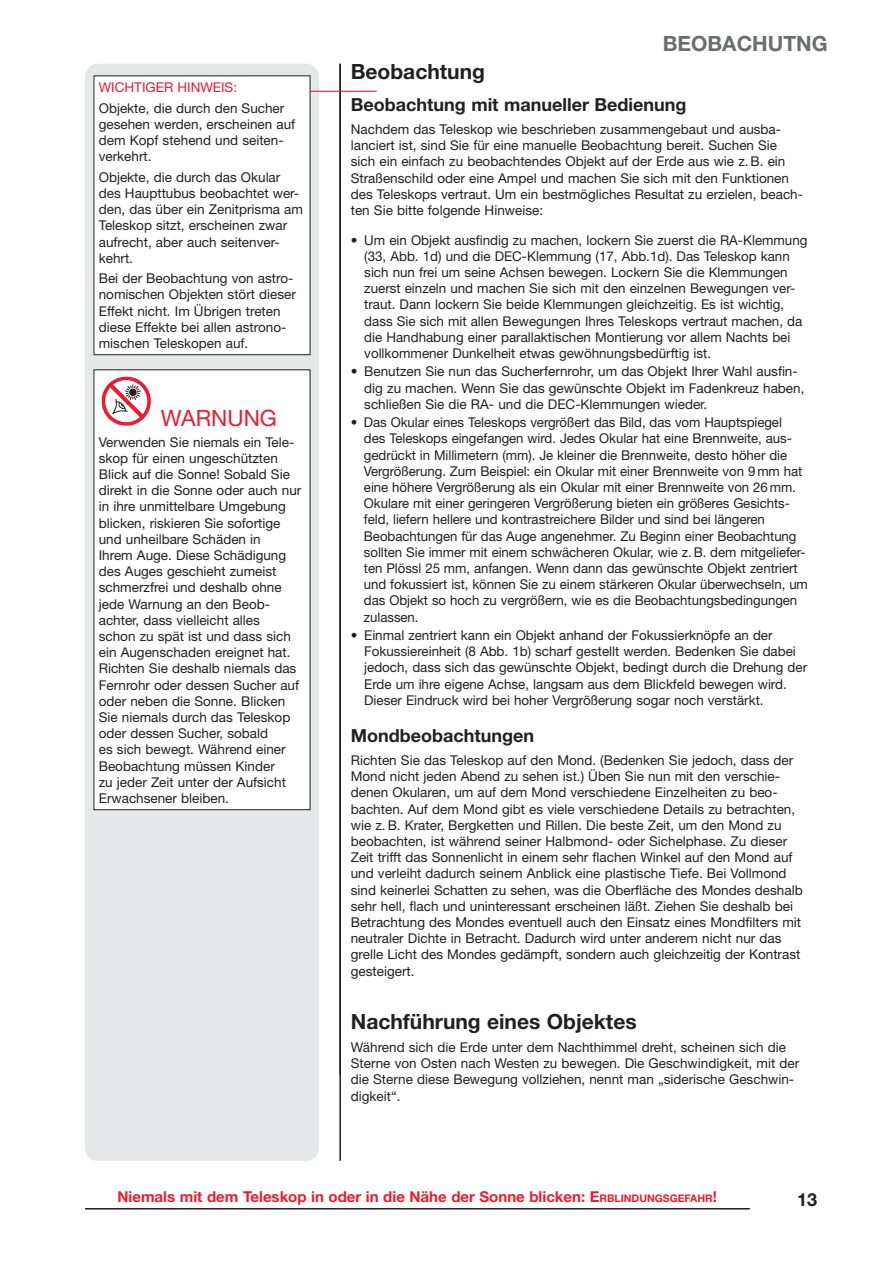
<style>
.page{position:relative;width:893px;height:1263px;background:#fff}
.page>*{position:absolute;margin:0;border:0;box-sizing:border-box;transform-origin:0 0}
.t1{font:22.5px "Helvetica Neue LT Std";color:#ee1b2d}
.t2{font:700 21px "Helvetica Neue LT Std";color:#231f20}
.t3{font:700 21px "Helvetica Neue LT Std";color:#6c6d70}
.t4{font:700 18px "Helvetica Neue LT Std";color:#231f20}
.t5{font:700 15px "Helvetica Neue LT Std";color:#ee1b2d}
.t6{font:13.5px/16.2px "Helvetica Neue LT Std";color:#231f20}
.t7{font:13.5px "Helvetica Neue LT Std";color:#ee1b2d}
.s1{font-style:inherit}
.s2{font-size:10.5px}
</style>
<div class="page">
<hr style="left:85px;top:1208px;width:665px;height:1px;background:#231f20">
<hr style="left:339px;top:64px;width:2px;height:1097px;background:#231f20">
<div style="left:85px;top:64px;width:234px;height:1097px;background:#e6e7e9;border-radius:13px"></div>
<div style="left:94px;top:370px;width:216px;height:440px;background:#fff"></div>
<svg style="left:102px;top:376px;width:49px;height:50px"></svg>
<div style="left:94px;top:76px;width:216px;height:279px;background:#fff"></div>
<hr style="left:310px;top:91px;width:67px;height:1px;background:#ee1b2d">
<p class="t7" style="left:99px;top:79px;width:140px">WICHTIGER HINWEIS:</p>
<p class="t6" style="left:99px;top:100px;width:198px">Objekte, die durch den Sucher gesehen werden, erscheinen auf dem Kopf stehend und seiten&shy;verkehrt.</p>
<p class="t6" style="left:99px;top:169px;width:206px">Objekte, die durch das Okular des Haupttubus beobachtet wer&shy;den, das über ein Zenitprisma am<br>Teleskop sitzt, erscheinen zwar aufrecht, aber auch seitenver&shy;kehrt.</p>
<p class="t6" style="left:99px;top:270px;width:199px">Bei der Beobachtung von astro&shy;nomischen Objekten stört dieser<br>Effekt nicht. Im Übrigen treten diese Effekte bei allen astrono&shy;mischen Teleskopen auf.</p>
<h1 class="t1" style="left:161px;top:405px;width:118px">WARNUNG</h1>
<p class="t6" style="left:99px;top:433px;width:204px">Verwenden Sie niemals ein Tele&shy;skop für einen ungeschützten<br>Blick auf die Sonne! Sobald Sie direkt in die Sonne oder auch nur in ihre unmittelbare Umgebung blicken, riskieren Sie sofortige und unheilbare Schäden in<br>Ihrem Auge. Diese Schädigung des Auges geschieht zumeist schmerzfrei und deshalb ohne jede Warnung an den Beob&shy;achter, dass vielleicht alles<br>schon zu spät ist und dass sich ein Augenschaden ereignet hat.<br>Richten Sie deshalb niemals das<br>Fernrohr oder dessen Sucher auf oder neben die Sonne. Blicken<br>Sie niemals durch das Teleskop oder dessen Sucher, sobald<br>es sich bewegt. Während einer<br>Beobachtung müssen Kinder<br>zu jeder Zeit unter der Aufsicht<br>Erwachsener bleiben.</p>
<h2 class="t3" style="left:663px;top:30px;width:166px">BEOBACHUTNG</h2>
<h2 class="t2" style="left:351px;top:58px;width:136px">Beobachtung</h2>
<h3 class="t4" style="left:351px;top:93px;width:337px">Beobachtung mit manueller Bedienung</h3>
<p class="t6" style="left:351px;top:121px;width:454px">Nachdem das Teleskop wie beschrieben zusammengebaut und ausba&shy;lanciert ist, sind Sie für eine manuelle Beobachtung bereit. Suchen Sie sich ein einfach zu beobachtendes Objekt auf der Erde aus wie z. B. ein Straßenschild oder eine Ampel und machen Sie sich mit den Funktionen des Teleskops vertraut. Um ein bestmögliches Resultat zu erzielen, beach&shy;ten Sie bitte folgende Hinweise:</p>
<p class="t6" style="left:364px;top:232px;width:445px;text-indent:-13px">• Um ein Objekt ausfindig zu machen, lockern Sie zuerst die RA-Klemmung (33, Abb. 1d) und die DEC-Klemmung (17, Abb.1d). Das Teleskop kann sich nun frei um seine Achsen bewegen. Lockern Sie die Klemmungen zuerst einzeln und machen Sie sich mit den einzelnen Bewegungen ver&shy;traut. Dann lockern Sie beide Klemmungen gleichzeitig. Es ist wichtig, dass Sie sich mit allen Bewegungen Ihres Teleskops vertraut machen, da die Handhabung einer parallaktischen Montierung vor allem Nachts bei vollkommener Dunkelheit etwas gewöhnungsbedürftig ist.</p>
<p class="t6" style="left:364px;top:363px;width:442px;text-indent:-14px">• Benutzen Sie nun das Sucherfernrohr, um das Objekt Ihrer Wahl ausfin&shy;dig zu machen. Wenn Sie das gewünschte Objekt im Fadenkreuz haben, schließen Sie die RA- und die DEC-Klemmungen wieder.</p>
<p class="t6" style="left:364px;top:414px;width:445px;text-indent:-13px">• Das Okular eines Teleskops vergrößert das Bild, das vom Hauptspiegel<br>des Teleskops eingefangen wird. Jedes Okular hat eine Brennweite, aus&shy;gedrückt in Millimetern (mm). Je kleiner die Brennweite, desto höher die Vergrößerung. Zum Beispiel: ein Okular mit einer Brennweite von 9 mm hat eine höhere Vergrößerung als ein Okular mit einer Brennweite von 26 mm.<br>Okulare mit einer geringeren Vergrößerung bieten ein größeres Gesichts&shy;feld, liefern hellere und kontrastreichere Bilder und sind bei längeren Beobachtungen für das Auge angenehmer. Zu Beginn einer Beobachtung sollten Sie immer mit einem schwächeren Okular, wie z. B. dem mitgeliefer&shy;ten Plössl 25 mm, anfangen. Wenn dann das gewünschte Objekt zentriert und fokussiert ist, können Sie zu einem stärkeren Okular überwechseln, um das Objekt so hoch zu vergrößern, wie es die Beobachtungsbedingungen zulassen.</p>
<p class="t6" style="left:364px;top:627px;width:444px;text-indent:-13px">• Einmal zentriert kann ein Objekt anhand der Fokussierknöpfe an der Fokussiereinheit (8 Abb. 1b) scharf gestellt werden. Bedenken Sie dabei jedoch, dass sich das gewünschte Objekt, bedingt durch die Drehung der Erde um ihre eigene Achse, langsam aus dem Blickfeld bewegen wird.<br>Dieser Eindruck wird bei hoher Vergrößerung sogar noch verstärkt.</p>
<h3 class="t4" style="left:351px;top:724px;width:185px">Mondbeobachtungen</h3>
<p class="t6" style="left:351px;top:752px;width:453px">Richten Sie das Teleskop auf den Mond. (Bedenken Sie jedoch, dass der Mond nicht jeden Abend zu sehen ist.) Üben Sie nun mit den verschie&shy;denen Okularen, um auf dem Mond verschiedene Einzelheiten zu beo&shy;bachten. Auf dem Mond gibt es viele verschiedene Details zu betrachten, wie z. B. Krater, Bergketten und Rillen. Die beste Zeit, um den Mond zu beobachten, ist während seiner Halbmond- oder Sichelphase. Zu dieser Zeit trifft das Sonnenlicht in einem sehr flachen Winkel auf den Mond auf und verleiht dadurch seinem Anblick eine plastische Tiefe. Bei Vollmond sind keinerlei Schatten zu sehen, was die Oberfläche des Mondes deshalb sehr hell, flach und uninteressant erscheinen läßt. Ziehen Sie deshalb bei Betrachtung des Mondes eventuell auch den Einsatz eines Mondfilters mit neutraler Dichte in Betracht. Dadurch wird unter anderem nicht nur das grelle Licht des Mondes gedämpft, sondern auch gleichzeitig der Kontrast gesteigert.</p>
<h2 class="t2" style="left:351px;top:1009px;width:287px">Nachführung eines Objektes</h2>
<p class="t6" style="left:351px;top:1039px;width:450px">Während sich die Erde unter dem Nachthimmel dreht, scheinen sich die Sterne von Osten nach Westen zu bewegen. Die Geschwindigkeit, mit der die Sterne diese Bewegung vollziehen, nennt man „siderische Geschwin&shy;digkeit“.</p>
<p class="t5" style="left:117px;top:1187px;width:601px">Niemals mit dem Teleskop in oder in die Nähe der Sonne blicken: <span class="s1">E</span><span class="s2">RBLINDUNGSGEFAHR</span><span class="s1">!</span></p>
<h3 class="t4" style="left:797px;top:1188px;width:22px">13</h3>
</div>
